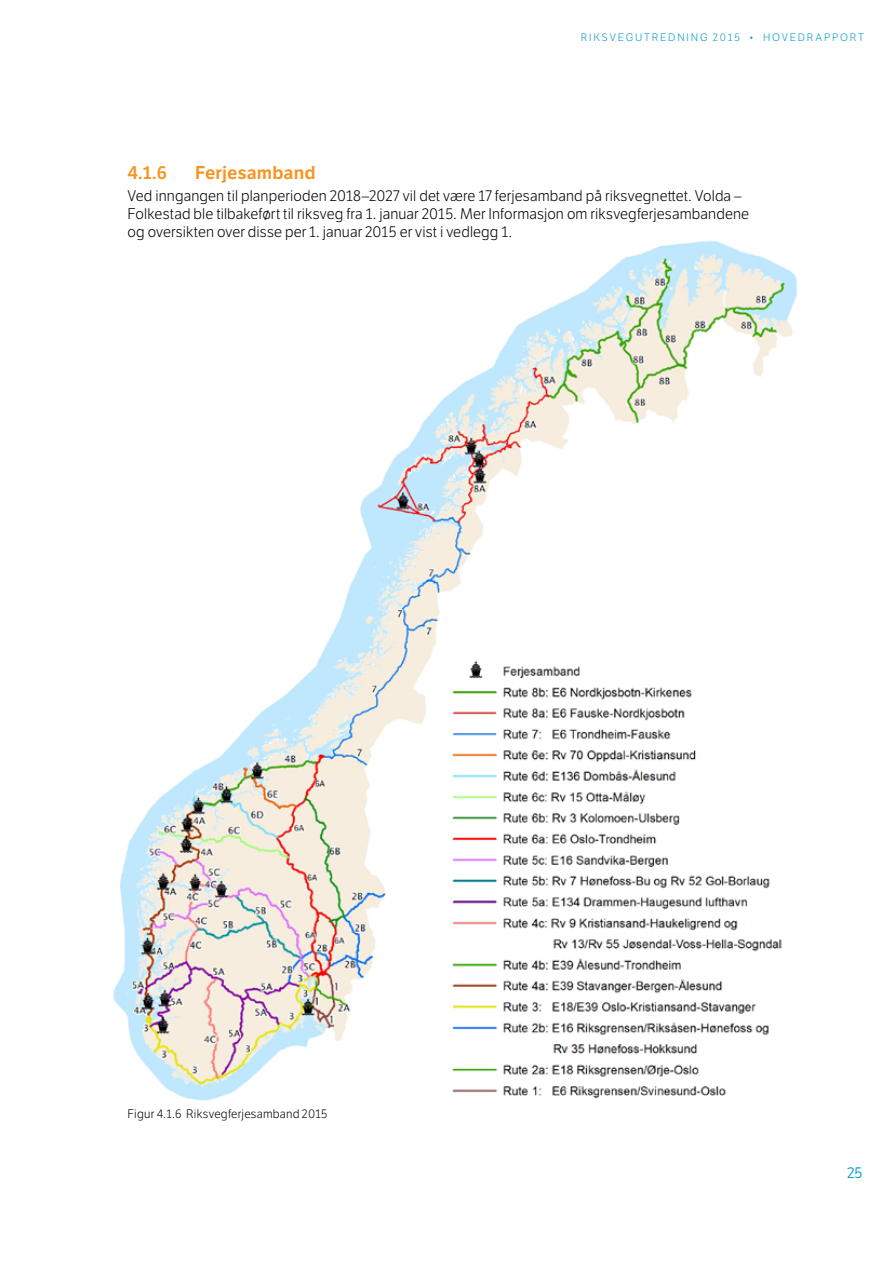
<style>
.page{position:relative;width:893px;height:1263px;background:#fff}
.page>*{position:absolute;margin:0;border:0;box-sizing:border-box;transform-origin:0 0}
.Tittel_3{font:600 18px "LFT Etica";color:#f7941e}
.Tittel_3-2{font:300 15px/18px "LFT Etica";letter-spacing:.01em;color:#000}
.t1{font:15px "LFT Etica";color:#009ac6}
.Tabell{font:300 12px "LFT Etica";letter-spacing:.015em;color:#000}
.t2{font:300 10.5px "LFT Etica";letter-spacing:.175em;color:#009ac6}
</style>
<div class="page">
<img style="left:113px;top:241px;width:684px;height:860px">
<p class="t2" style="left:581px;top:32px;width:285px">RIKSVEGUTREDNING 2015 • HOVEDRAPPORT</p>
<p class="Tittel_3" style="left:128px;top:161px;width:41px">4.1.6</p>
<p class="Tittel_3" style="left:195px;top:161px;width:122px">Ferjesamband</p>
<p class="Tittel_3-2" style="left:128px;top:187px;width:623px">Ved inngangen til planperioden 2018–2027 vil det være 17 ferjesamband på riksvegnettet. Volda –<br>Folkestad ble tilbakeført til riksveg fra 1. januar 2015. Mer Informasjon om riksvegferjesambandene og oversikten over disse per 1. januar 2015 er vist i vedlegg 1.</p>
<p class="Tabell" style="left:128px;top:1107px;width:201px">Figur 4.1.6 Riksvegferjesamband 2015</p>
<p class="t1" style="left:847px;top:1164px;width:17px">25</p>
</div>
